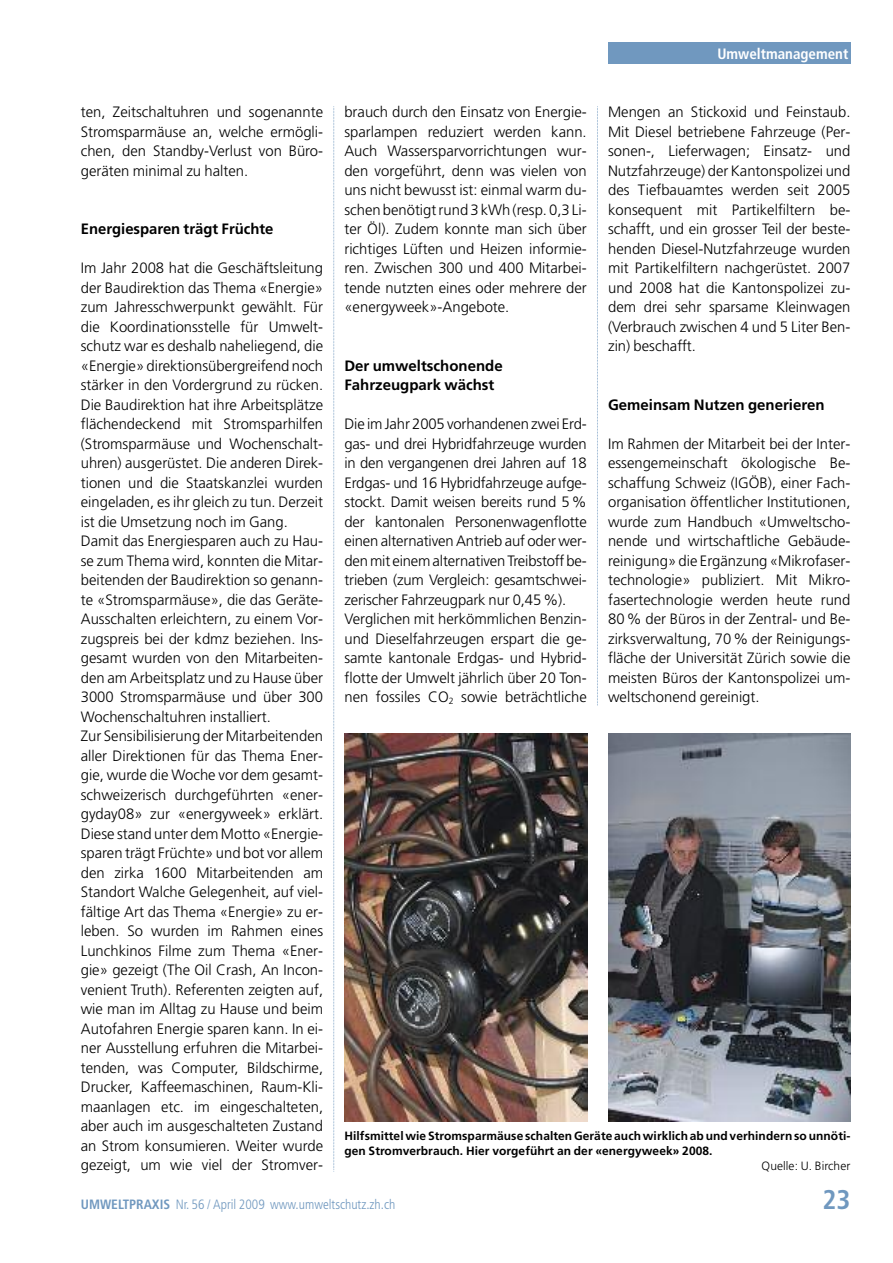
<style>
.page{position:relative;width:893px;height:1263px;background:#fff}
.page>*{position:absolute;margin:0;border:0;box-sizing:border-box;transform-origin:0 0}
.t1{font:700 condensed 27px "Frutiger LT Std";color:#7098bf}
.t2{font:300 15px/19.5px "Frutiger LT Std";color:#000;text-align:justify}
.t3{font:700 15px/19.5px "Frutiger LT Std";color:#000}
.t4{font:700 condensed 15px "Frutiger LT Std";color:#fff}
.t5{font:300 condensed 13.5px "Frutiger LT Std";color:#7098bf}
.t6{font:700 12px/15px "Frutiger LT Std";letter-spacing:.005em;color:#000}
.t7{font:300 12px "Frutiger LT Std";letter-spacing:.005em;color:#000}
.s1{font-weight:700}
</style>
<div class="page">
<svg style="left:597px;top:106px;width:1px;height:600px"></svg>
<svg style="left:333px;top:106px;width:1px;height:1066px"></svg>
<div style="left:608px;top:43px;width:242px;height:21px;background:#7098bf"></div>
<img style="left:344px;top:733px;width:243px;height:388px">
<img style="left:608px;top:733px;width:242px;height:388px">
<p class="t2" style="left:81px;top:103px;width:244px">ten, Zeitschaltuhren und sogenannte Stromsparmäuse an, welche ermögli&shy;chen, den Standby-Verlust von Büro&shy;geräten minimal zu halten.</p>
<p class="t3" style="left:81px;top:220px;width:194px">Energiesparen trägt Früchte</p>
<p class="t2" style="left:81px;top:259px;width:244px;text-align:left">Im Jahr 2008 hat die Geschäftsleitung der Baudirektion das Thema «Energie» zum Jahresschwerpunkt gewählt. Für die Koordinationsstelle für Umwelt&shy;schutz war es deshalb naheliegend, die «Energie» direktionsübergreifend noch stärker in den Vordergrund zu rücken.<br>Die Baudirektion hat ihre Arbeitsplätze flächendeckend mit Stromsparhilfen (Stromsparmäuse und Wochenschalt&shy;uhren) ausgerüstet. Die anderen Direk&shy;tionen und die Staatskanzlei wurden eingeladen, es ihr gleich zu tun. Derzeit ist die Umsetzung noch im Gang.<br>Damit das Energiesparen auch zu Hau&shy;se zum Thema wird, konnten die Mitar&shy;beitenden der Baudirektion so genann&shy;te «Stromsparmäuse», die das Geräte-Ausschalten erleichtern, zu einem Vor&shy;zugspreis bei der kdmz beziehen. Ins&shy;gesamt wurden von den Mitarbeiten&shy;den am Arbeitsplatz und zu Hause über 3000 Stromsparmäuse und über 300<br>Wochenschaltuhren installiert.<br>Zur Sensibilisierung der Mitarbeitenden aller Direktionen für das Thema Ener&shy;gie, wurde die Woche vor dem gesamt&shy;schweizerisch durchgeführten «ener&shy;gyday08» zur «energyweek» erklärt.<br>Diese stand unter dem Motto «Energie&shy;sparen trägt Früchte» und bot vor allem den zirka 1600 Mitarbeitenden am Standort Walche Gelegenheit, auf viel&shy;fältige Art das Thema «Energie» zu er&shy;leben. So wurden im Rahmen eines Lunchkinos Filme zum Thema «Ener&shy;gie» gezeigt (The Oil Crash, An Incon&shy;venient Truth). Referenten zeigten auf, wie man im Alltag zu Hause und beim Autofahren Energie sparen kann. In ei&shy;ner Ausstellung erfuhren die Mitarbei&shy;tenden, was Computer, Bildschirme, Drucker, Kaffeemaschinen, Raum-Kli&shy;maanlagen etc. im eingeschalteten, aber auch im ausgeschalteten Zustand an Strom konsumieren. Weiter wurde gezeigt, um wie viel der Stromver-</p>
<p class="t2" style="left:344px;top:103px;width:244px">brauch durch den Einsatz von Energie&shy;sparlampen reduziert werden kann.<br>Auch Wassersparvorrichtungen wur&shy;den vorgeführt, denn was vielen von uns nicht bewusst ist: einmal warm du&shy;schen benötigtrund 3 kWh (resp. 0,3 Li&shy;ter Öl). Zudem konnte man sich über richtiges Lüften und Heizen informie&shy;ren. Zwischen 300 und 400 Mitarbei&shy;tende nutzten eines oder mehrere der «energyweek»-Angebote.</p>
<p class="t3" style="left:344px;top:357px;width:160px">Der umweltschonende<br>Fahrzeugpark wächst</p>
<p class="t2" style="left:344px;top:415px;width:244px;text-align:left">Die im Jahr 2005 vorhandenen zwei Erd&shy;gas- und drei Hybridfahrzeuge wurden in den vergangenen drei Jahren auf 18<br>Erdgas- und 16 Hybridfahrzeuge aufge&shy;stockt. Damit weisen bereits rund 5% der kantonalen Personenwagenflotte einen alternativen Antrieb auf oder wer&shy;denmit einemalternativenTreibstoffbe&shy;trieben (zum Vergleich: gesamtschwei&shy;zerischer Fahrzeugpark nur 0,45%).<br>Verglichen mit herkömmlichen Benzin&shy;und Dieselfahrzeugen erspart die ge&shy;samte kantonale Erdgas- und Hybrid&shy;flotte der Umwelt jährlich über 20 Ton&shy;nen fossiles CO<sub>2</sub> sowie beträchtliche</p>
<p class="t4" style="left:717px;top:47px;width:134px">UmweltmanagemLäernmt</p>
<p class="t2" style="left:608px;top:103px;width:244px">Mengen an Stickoxid und Feinstaub.<br>Mit Diesel betriebene Fahrzeuge (Per&shy;sonen-, Lieferwagen; Einsatz- und Nutzfahrzeuge) der Kantonspolizei und des Tiefbauamtes werden seit 2005 konsequent mit Partikelfiltern be&shy;schafft, und ein grosser Teil der beste&shy;henden Diesel-Nutzfahrzeuge wurden mit Partikelfiltern nachgerüstet. 2007 und 2008 hat die Kantonspolizei zu&shy;dem drei sehr sparsame Kleinwagen (Verbrauch zwischen 4 und 5 Liter Ben&shy;zin) beschafft.</p>
<p class="t3" style="left:608px;top:396px;width:218px">Gemeinsam Nutzen generieren</p>
<p class="t2" style="left:608px;top:435px;width:244px">Im Rahmen der Mitarbeit bei der Inter&shy;essengemeinschaft ökologische Be&shy;schaffung Schweiz (IGÖB), einer Fach&shy;organisation öffentlicher Institutionen, wurde zum Handbuch «Umweltscho&shy;nende und wirtschaftliche Gebäude&shy;reinigung» die Ergänzung «Mikrofaser&shy;technologie» publiziert. Mit Mikro&shy;fasertechnologie werden heute rund 80% der Büros in der Zentral- und Be&shy;zirksverwaltung, 70% der Reinigungs&shy;fläche der Universität Zürich sowie die meisten Büros der Kantonspolizei um&shy;weltschonend gereinigt.</p>
<p class="t6" style="left:344px;top:1129px;width:507px">Hilfsmittel wie Stromsparmäuse schalten Geräte auch wirklichabundverhindernsounnöti&shy;gen Stromverbrauch. Hier vorgeführt an der «energyweek» 2008.</p>
<p class="t7" style="left:762px;top:1161px;width:90px">Quelle: U. Bircher</p>
<p class="t5" style="left:81px;top:1199px;width:316px"><span class="s1">UMWELTPRAXIS</span> Nr. 56 / April 2009 www.umweltschutz.zh.ch</p>
<h1 class="t1" style="left:822px;top:1189px;width:30px">23</h1>
</div>
